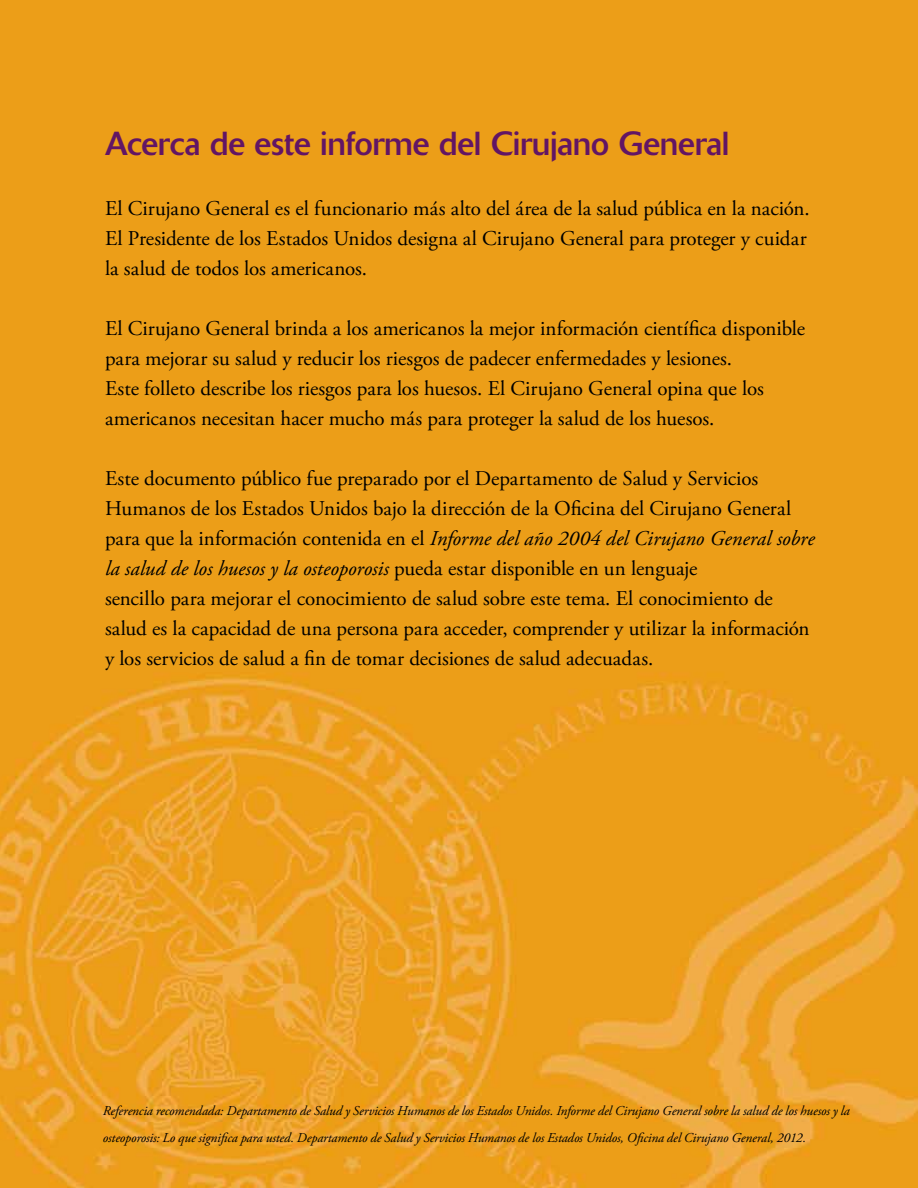
<style>
.page{position:relative;width:918px;height:1188px;background:#fff}
.page>*{position:absolute;margin:0;border:0;box-sizing:border-box;transform-origin:0 0}
.t1{font:33px "Delta";letter-spacing:-.005em;color:#621564}
.t2{font:21px/30px "Adobe Garamond Pro";color:#000}
.t3{font:italic 13.5px/27px "Adobe Garamond Pro";letter-spacing:-.005em;color:#000}
.s1{font-style:italic}
</style>
<div class="page">
<img style="left:0;top:0;width:918px;height:1188px">
<h1 class="t1" style="left:105px;top:124px;width:626px">Acerca de este informe del Cirujano General</h1>
<p class="t2" style="left:105px;top:194px;width:706px">El Cirujano General es el funcionario más alto del área de la salud pública en la nación.<br>El Presidente de los Estados Unidos designa al Cirujano General para proteger y cuidar la salud de todos los americanos.</p>
<p class="t2" style="left:105px;top:314px;width:702px">El Cirujano General brinda a los americanos la mejor información científica disponible para mejorar su salud y reducir los riesgos de padecer enfermedades y lesiones.<br>Este folleto describe los riesgos para los huesos. El Cirujano General opina que los americanos necesitan hacer mucho más para proteger la salud de los huesos.</p>
<p class="t2" style="left:105px;top:464px;width:711px">Este documento público fue preparado por el Departamento de Salud y Servicios Humanos de los Estados Unidos bajo la dirección de la Oficina del Cirujano General para que la información contenida en el <span class="s1">Informe del año 2004 del Cirujano General sobre la salud de los huesos y la osteoporosis</span> pueda estar disponible en un lenguaje<br>sencillo para mejorar el conocimiento de salud sobre este tema. El conocimiento de salud es la capacidad de una persona para acceder, comprender y utilizar la información y los servicios de salud a fin de tomar decisiones de salud adecuadas.</p>
<p class="t3" style="left:103px;top:1097px;width:748px">Referencia recomendada: Departamento de Salud y Servicios Humanos de los Estados Unidos. Informe del Cirujano General sobre la salud de los huesos y la osteoporosis: Lo que significa para usted. Departamento de Salud y Servicios Humanos de los Estados Unidos, Oficina del Cirujano General, 2012.</p>
</div>
